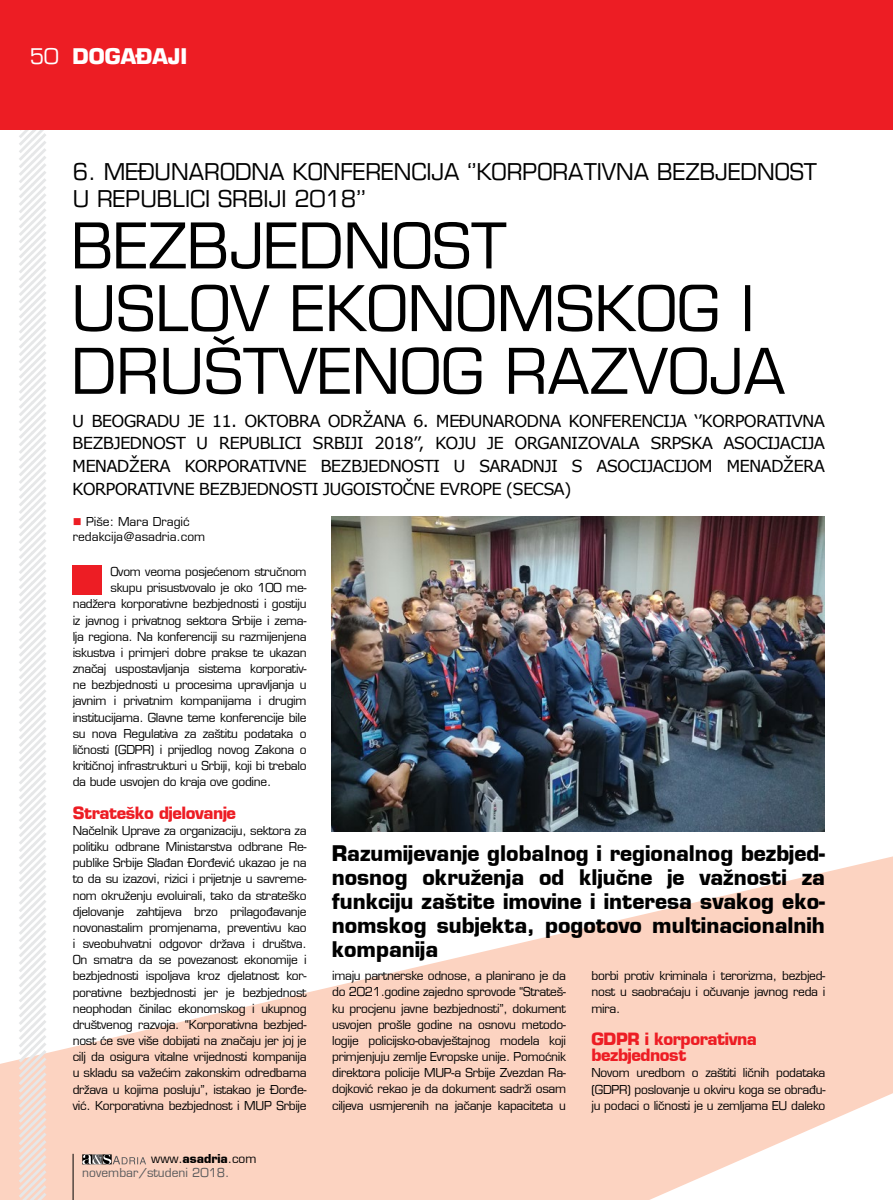
<style>
.page{position:relative;width:893px;height:1200px;background:#fff}
.page>*{position:absolute;margin:0;border:0;box-sizing:border-box;transform-origin:0 0}
.t1{font:61.2px/62.7px "Eurostile";color:#000}
.t2{font:22.5px/27px "Eurostile";color:#000}
.t3{font:700 21px/24px "Eurostile";color:#000;text-align:justify}
.t4{font:700 21px "Eurostile";color:#fff}
.t5{font:16.5px/22.5px "Verdana";letter-spacing:-.05em;color:#000;text-align:justify}
.t6{font:700 16.5px/16.2px "Eurostile";letter-spacing:-.025em;color:#ed1d24}
.t7{font:12px/16.2px "Eurostile";letter-spacing:-.025em;color:#000;text-align:justify}
.t8{font:12px/15px "Eurostile";color:#000}
.t9{font:12px "Eurostile";color:#58595b}
.s1{font-weight:400}
.s2{color:#ed1d24}
.s3{font-weight:700}
</style>
<div class="page">
<svg style="left:0;top:856px;width:893px;height:343px;fill:#fcd3c1"></svg>
<svg style="left:16px;top:130px;width:33px;height:1069px"></svg>
<div style="left:0;top:0;width:893px;height:130px;background:#ed1d24"></div>
<div style="left:102px;top:1153px;width:10px;height:10px;background:#fcd3c1"></div>
<svg style="left:82px;top:1154px;width:64px;height:9px"></svg>
<hr style="left:73px;top:1153px;width:1px;height:46px;background:#000">
<div style="left:72px;top:564px;width:30px;height:30px;background:#ed1d24"></div>
<img style="left:332px;top:516px;width:493px;height:314px">
<h3 class="t4" style="left:30px;top:42px;width:159px"><span class="s1">50</span> DOGAĐAJI</h3>
<h2 class="t2" style="left:73px;top:159px;width:746px">6. MEĐUNARODNA KONFERENCIJA ‘’KORPORATIVNA BEZBJEDNOST<br>U REPUBLICI SRBIJI 2018’’</h2>
<h1 class="t1" style="left:71px;top:216px;width:716px">BEZBJEDNOST<br>USLOV EKONOMSKOG I<br>DRUŠTVENOG RAZVOJA</h1>
<p class="t5" style="left:72px;top:409px;width:754px">U BEOGRADU JE 11. OKTOBRA ODRŽANA 6. MEĐUNARODNA KONFERENCIJA ‘’KORPORATIVNA BEZBJEDNOST U REPUBLICI SRBIJI 2018’’, KOJU JE ORGANIZOVALA SRPSKA ASOCIJACIJA MENADŽERA KORPORATIVNE BEZBJEDNOSTI U SARADNJI S ASOCIJACIJOM MENADŽERA KORPORATIVNE BEZBJEDNOSTI JUGOISTOČNE EVROPE (SECSA)</p>
<p class="t8" style="left:73px;top:514px;width:134px"><span class="s2">■</span> Piše: Mara Dragić redakcija@asadria.com</p>
<p class="t7" style="left:111px;top:563px;width:198px">Ovom veoma posjećenom stručnom</p>
<p class="t7" style="left:111px;top:580px;width:198px">skupu prisustvovalo je oko 100 me-</p>
<p class="t7" style="left:73px;top:596px;width:235px">nadžera korporativne bezbjednosti i gostiju</p>
<p class="t7" style="left:73px;top:612px;width:235px">iz javnog i privatnog sektora Srbije i zema-</p>
<p class="t7" style="left:73px;top:628px;width:235px">lja regiona. Na konferenciji su razmijenjena</p>
<p class="t7" style="left:73px;top:644px;width:235px">iskustva i primjeri dobre prakse te ukazan</p>
<p class="t7" style="left:73px;top:660px;width:235px">značaj uspostavljanja sistema korporativ-</p>
<p class="t7" style="left:73px;top:677px;width:235px">ne bezbjednosti u procesima upravljanja u</p>
<p class="t7" style="left:73px;top:693px;width:235px">javnim i privatnim kompanijama i drugim</p>
<p class="t7" style="left:73px;top:709px;width:235px">institucijama. Glavne teme konferencije bile</p>
<p class="t7" style="left:73px;top:725px;width:235px">su nova Regulativa za zaštitu podataka o</p>
<p class="t7" style="left:73px;top:741px;width:235px">ličnosti (GDPR) i prijedlog novog Zakona o</p>
<p class="t7" style="left:73px;top:757px;width:235px">kritičnoj infrastrukturi u Srbiji, koji bi trebalo</p>
<p class="t7" style="left:73px;top:773px;width:200px">da bude usvojen do kraja ove godine.</p>
<h3 class="t6" style="left:73px;top:804px;width:165px">Strateško djelovanje</h3>
<p class="t7" style="left:73px;top:822px;width:235px">Načelnik Uprave za organizaciju, sektora za politiku odbrane Ministarstva odbrane Re&shy;publike Srbije Slađan Đorđević ukazao je na to da su izazovi, rizici i prijetnje u savreme&shy;nom okruženju evoluirali, tako da strateško djelovanje zahtijeva brzo prilagođavanje novonastalim promjenama, preventivu kao i sveobuhvatni odgovor država i društva.<br>On smatra da se povezanost ekonomije i bezbjednosti ispoljava kroz djelatnost kor&shy;porativne bezbjednosti jer je bezbjednost neophodan činilac ekonomskog i ukupnog društvenog razvoja. “Korporativna bezbjed&shy;nost će sve više dobijati na značaju jer joj je cilj da osigura vitalne vrijednosti kompanija u skladu sa važećim zakonskim odredbama država u kojima posluju”, istakao je Đorđe&shy;vić. Korporativna bezbjednost i MUP Srbije</p>
<p class="t7" style="left:151px;top:1150px;width:107px">www.<span class="s3">asadria</span>.com</p>
<p class="t9" style="left:82px;top:1165px;width:149px">novembar/studeni 2018.</p>
<h3 class="t3" style="left:332px;top:840px;width:495px">Razumijevanje globalnog i regionalnog bezbjed&shy;nosnog okruženja od ključne je važnosti za funkciju zaštite imovine i interesa svakog eko&shy;nomskog subjekta, pogotovo multinacionalnih kompanija</h3>
<p class="t7" style="left:332px;top:967px;width:235px">imaju partnerske odnose, a planirano je da do 2021.godine zajedno sprovode “Strateš&shy;ku procjenu javne bezbjednosti”, dokument usvojen prošle godine na osnovu metodo&shy;logije policijsko-obavještajnog modela koji primjenjuju zemlje Evropske unije. Pomoćnik direktora policije MUP-a Srbije Zvezdan Ra&shy;dojković rekao je da dokument sadrži osam ciljeva usmjerenih na jačanje kapaciteta u</p>
<p class="t7" style="left:591px;top:967px;width:235px">borbi protiv kriminala i terorizma, bezbjed&shy;nost u saobraćaju i očuvanje javnog reda i mira.</p>
<h3 class="t6" style="left:591px;top:1030px;width:167px">GDPR i korporativna bezbjednost</h3>
<p class="t7" style="left:591px;top:1064px;width:235px">Novom uredbom o zaštiti ličnih podataka (GDPR) poslovanje u okviru koga se obrađu&shy;ju podaci o ličnosti je u zemljama EU daleko</p>
</div>
